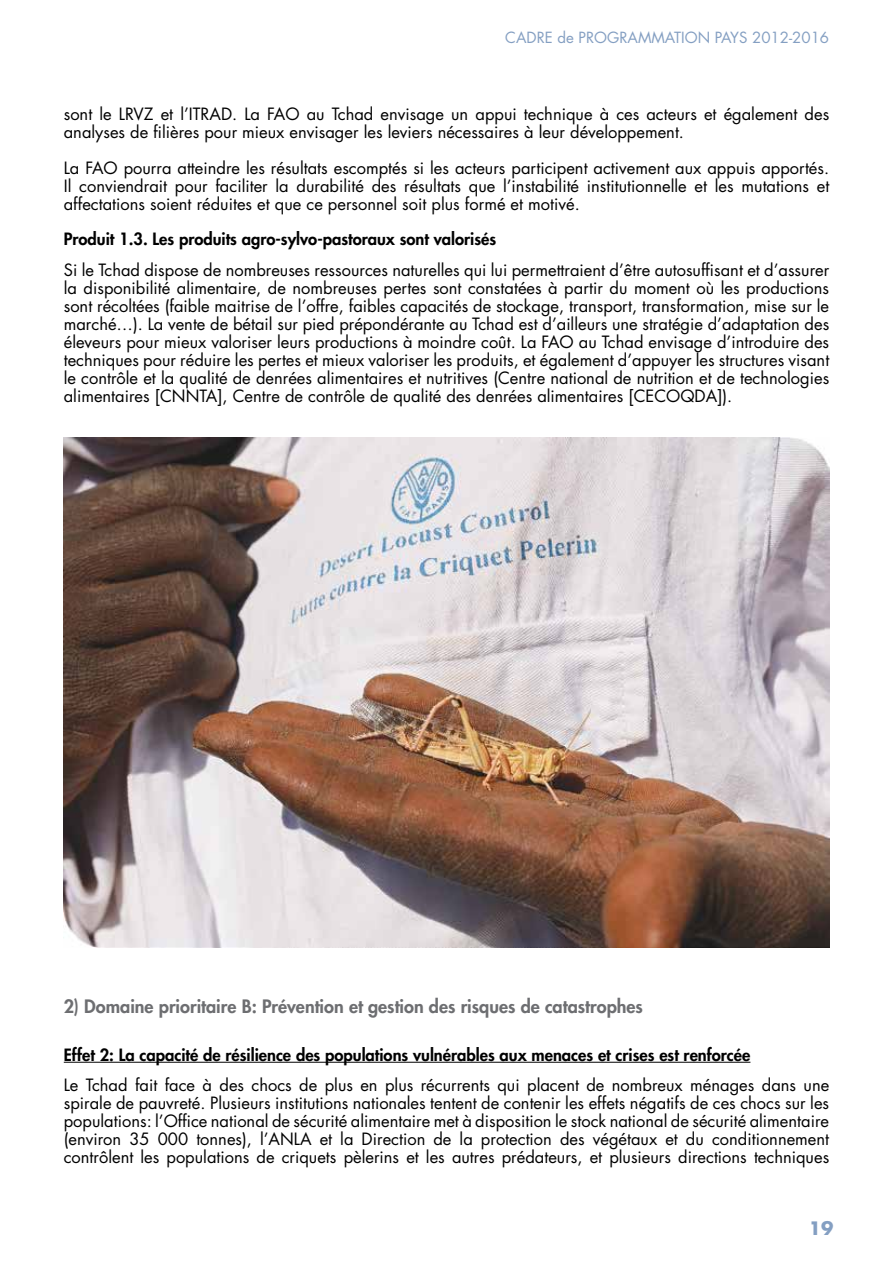
<style>
.page{position:relative;width:893px;height:1263px;background:#fff}
.page>*{position:absolute;margin:0;border:0;box-sizing:border-box;transform-origin:0 0}
.t1{font:800 18px "Futura Std";color:#6d6e71}
.t2{font:700 18px "Futura Std";color:#849fc2}
.t3{font:16.5px/18px "Futura Std";color:#000;text-align:justify}
.t4{font:800 16.5px "Futura Std";color:#000}
.t5{font:15px "Futura Std";color:#849fc2}
</style>
<div class="page">
<hr style="left:64px;top:1062px;width:686px;height:1px;background:#000">
<img style="left:64px;top:438px;width:765px;height:510px">
<p class="t5" style="left:505px;top:27px;width:325px">CADRE de PROGRAMMATION PAYS 2012-2016</p>
<p class="t3" style="left:64px;top:105px;width:767px">sont le LRVZ et l’ITRAD. La FAO au Tchad envisage un appui technique à ces acteurs et également des analyses de filières pour mieux envisager les leviers nécessaires à leur développement.</p>
<p class="t3" style="left:64px;top:159px;width:767px">La FAO pourra atteindre les résultats escomptés si les acteurs participent activement aux appuis apportés.<br>Il conviendrait pour faciliter la durabilité des résultats que l’instabilité institutionnelle et les mutations et affectations soient réduites et que ce personnel soit plus formé et motivé.</p>
<p class="t4" style="left:64px;top:228px;width:434px">Produit 1.3. Les produits agro-sylvo-pastoraux sont valorisés</p>
<p class="t3" style="left:64px;top:261px;width:767px">Si le Tchad dispose de nombreuses ressources naturelles qui lui permettraient d’être autosuffisant et d’assurer la disponibilité alimentaire, de nombreuses pertes sont constatées à partir du moment où les productions sont récoltées (faible maitrise de l’offre, faibles capacités de stockage, transport, transformation, mise sur le marché…). La vente de bétail sur pied prépondérante au Tchad est d’ailleurs une stratégie d’adaptation des éleveurs pour mieux valoriser leurs productions à moindre coût. La FAO au Tchad envisage d’introduire des techniques pour réduire les pertes et mieux valoriser les produits, et également d’appuyer les structures visant le contrôle et la qualité de denrées alimentaires et nutritives (Centre national de nutrition et de technologies alimentaires [CNNTA], Centre de contrôle de qualité des denrées alimentaires [CECOQDA]).</p>
<p class="t1" style="left:64px;top:995px;width:581px">2) Domaine prioritaire B: Prévention et gestion des risques de catastrophes</p>
<p class="t4" style="left:64px;top:1044px;width:688px">Effet 2: La capacité de résilience des populations vulnérables aux menaces et crises est renforcée</p>
<p class="t3" style="left:64px;top:1076px;width:767px">Le Tchad fait face à des chocs de plus en plus récurrents qui placent de nombreux ménages dans une spirale de pauvreté. Plusieurs institutions nationales tentent de contenir les effets négatifs de ces chocs sur les populations: l’Office national de sécurité alimentaire met à disposition le stock national de sécurité alimentaire (environ 35 000 tonnes), l’ANLA et la Direction de la protection des végétaux et du conditionnement contrôlent les populations de criquets pèlerins et les autres prédateurs, et plusieurs directions techniques</p>
<p class="t2" style="left:809px;top:1216px;width:26px">19</p>
</div>
